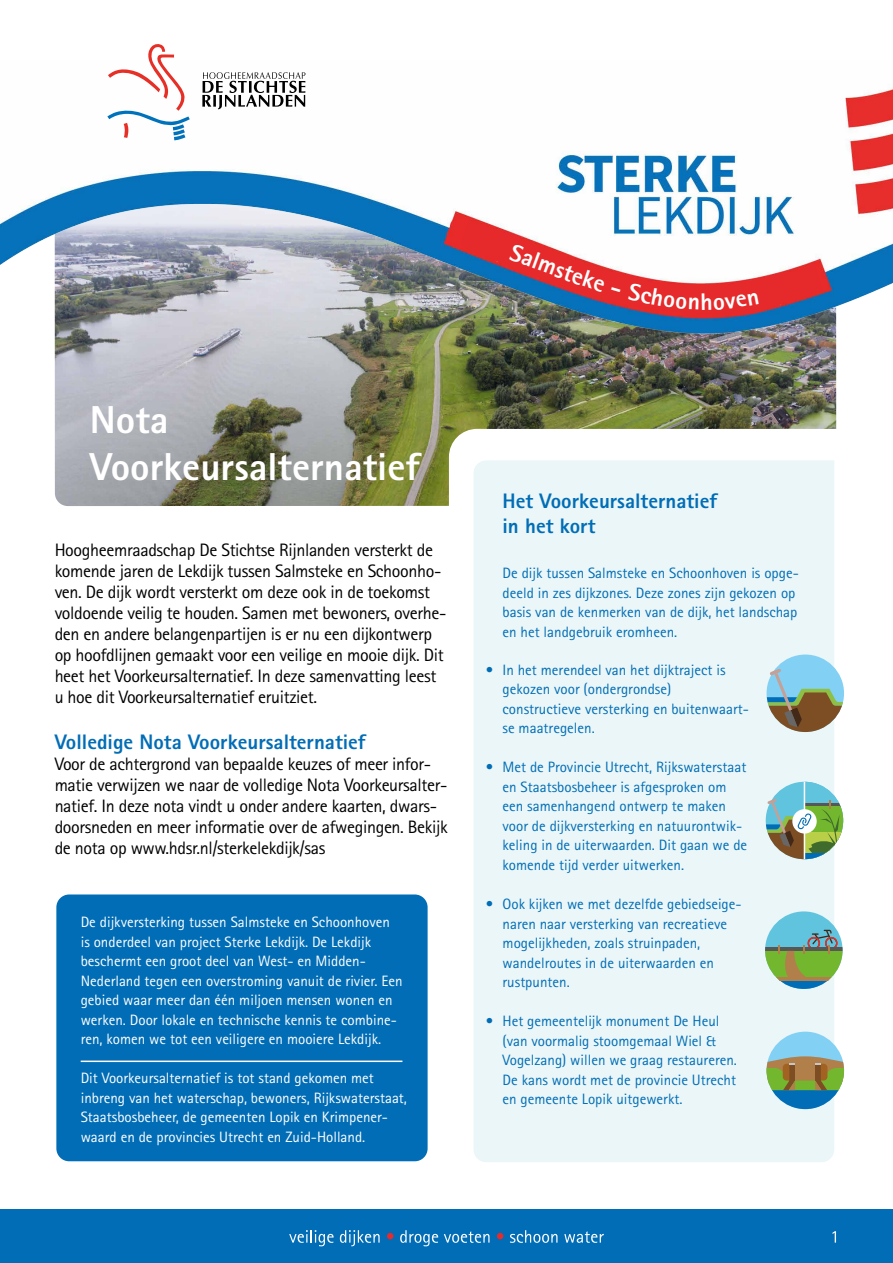
<style>
.page{position:relative;width:893px;height:1263px;background:#fff}
.page>*{position:absolute;margin:0;border:0;box-sizing:border-box;transform-origin:0 0}
.t1{font:800 39px/46.8px "Rotis Sans Serif";color:#fff}
.t2{font:800 24px "Rotis Sans Serif";color:#fff}
.t3{font:800 21px/25.2px "Rotis Sans Serif";color:#006db6}
.t4{font:18px/21px "Rotis Sans Serif";letter-spacing:-.02em;color:#000}
.t5{font:15px/19.5px "Rotis Sans Serif";color:#006db6}
.t6{font:15px/19.5px "Rotis Sans Serif";color:#fff}
</style>
<div class="page">
<div style="left:56px;top:894px;width:372px;height:267px;background:#006db6;border-radius:13px"></div>
<img style="left:55px;top:369px;width:781px;height:137px">
<div style="left:449px;top:429px;width:431px;height:155px;background:#fff;border-radius:28px"></div>
<div style="left:474px;top:460px;width:360px;height:702px;background:#eaf6f7"></div>
<div style="left:0;top:1209px;width:893px;height:54px;background:#006db6"></div>
<svg style="left:289px;top:1230px;width:45px;height:16px"></svg>
<svg style="left:340px;top:1230px;width:40px;height:16px"></svg>
<svg style="left:387px;top:1233px;width:6px;height:6px"></svg>
<svg style="left:400px;top:1230px;width:38px;height:16px"></svg>
<svg style="left:444px;top:1231px;width:46px;height:12px"></svg>
<svg style="left:497px;top:1233px;width:6px;height:6px"></svg>
<svg style="left:510px;top:1230px;width:47px;height:13px"></svg>
<svg style="left:564px;top:1231px;width:40px;height:12px"></svg>
<svg style="left:832px;top:1231px;width:4px;height:11px"></svg>
<img style="left:0;top:73px;width:893px;height:296px">
<svg style="left:107px;top:44px;width:83px;height:96px"></svg>
<svg style="left:202px;top:72px;width:103px;height:37px"></svg>
<div style="left:767px;top:654px;width:77px;height:78px;background:#83d0f5;border-radius:50%"></div>
<svg style="left:767px;top:668px;width:77px;height:64px"></svg>
<div style="left:767px;top:1032px;width:77px;height:77px;background:#83d0f5;border-radius:50%"></div>
<div style="left:765px;top:911px;width:77px;height:78px;background:#60c4de;border-radius:50%"></div>
<hr style="left:765px;top:948px;width:77px;height:3px;background:#575756">
<svg style="left:765px;top:951px;width:77px;height:29px"></svg>
<svg style="left:765px;top:980px;width:69px;height:9px"></svg>
<svg style="left:766px;top:782px;width:77px;height:77px;background:#92b89e"></svg>
<hr style="left:81px;top:1060px;width:321px;height:2px;background:#fff">
<svg style="left:778px;top:930px;width:60px;height:50px"></svg>
<svg style="left:775px;top:976px;width:57px;height:4px"></svg>
<svg style="left:767px;top:1090px;width:72px;height:19px"></svg>
<svg style="left:767px;top:1056px;width:77px;height:34px;background:#93944b"></svg>
<svg style="left:461px;top:220px;width:362px;height:94px"></svg>
<h2 class="t2" style="left:528px;top:241px;width:46px;rotate:20deg">alms</h2>
<h1 class="t1" style="left:90px;top:396px;width:331px">Nota<br>Voorkeursalternatief</h1>
<p class="t4" style="left:55px;top:539px;width:393px">Hoogheemraadschap De Stichtse Rijnlanden versterkt de komende jaren de Lekdijk tussen Salmsteke en Schoonho&shy;ven. De dijk wordt versterkt om deze ook in de toekomst voldoende veilig te houden. Samen met bewoners, overhe&shy;den en andere belangenpartijen is er nu een dijkontwerp op hoofdlijnen gemaakt voor een veilige en mooie dijk. Dit heet het Voorkeursalternatief. In deze samenvatting leest u hoe dit Voorkeursalternatief eruitziet.</p>
<h3 class="t3" style="left:55px;top:729px;width:313px">Volledige Nota Voorkeursalternatief</h3>
<p class="t4" style="left:55px;top:753px;width:395px">Voor de achtergrond van bepaalde keuzes of meer infor&shy;matie verwijzen we naar de volledige Nota Voorkeursalter&shy;natief. In deze nota vindt u onder andere kaarten, dwars&shy;doorsneden en meer informatie over de afwegingen. Bekijk de nota op www.hdsr.nl/sterkelekdijk/sas</p>
<p class="t6" style="left:81px;top:912px;width:323px">De dijkversterking tussen Salmsteke en Schoonhoven is onderdeel van project Sterke Lekdijk. De Lekdijk beschermt een groot deel van West- en Midden-Nederland tegen een overstroming vanuit de rivier. Een gebied waar meer dan één miljoen mensen wonen en werken. Door lokale en technische kennis te combine&shy;ren, komen we tot een veiligere en mooiere Lekdijk.</p>
<p class="t6" style="left:81px;top:1068px;width:328px">Dit Voorkeursalternatief is tot stand gekomen met inbreng van het waterschap, bewoners, Rijkswaterstaat, Staatsbosbeheer, de gemeenten Lopik en Krimpener&shy;waard en de provincies Utrecht en Zuid-Holland.</p>
<p class="t5" style="left:486px;top:660px;width:9px">•</p>
<p class="t5" style="left:486px;top:757px;width:9px">•</p>
<p class="t5" style="left:486px;top:894px;width:9px">•</p>
<p class="t5" style="left:486px;top:1011px;width:9px">•</p>
<h3 class="t3" style="left:503px;top:488px;width:216px">Het Voorkeursalternatief in het kort</h3>
<p class="t5" style="left:503px;top:563px;width:298px">De dijk tussen Salmsteke en Schoonhoven is opge&shy;deeld in zes dijkzones. Deze zones zijn gekozen op basis van de kenmerken van de dijk, het landschap en het landgebruik eromheen.</p>
<p class="t5" style="left:503px;top:660px;width:248px">In het merendeel van het dijktraject is gekozen voor (ondergrondse) constructieve versterking en buitenwaart&shy;se maatregelen.</p>
<p class="t5" style="left:503px;top:757px;width:246px">Met de Provincie Utrecht, Rijkswaterstaat en Staatsbosbeheer is afgesproken om een samenhangend ontwerp te maken voor de dijkversterking en natuurontwik&shy;keling in de uiterwaarden. Dit gaan we de komende tijd verder uitwerken.</p>
<p class="t5" style="left:503px;top:894px;width:241px">Ook kijken we met dezelfde gebiedseige&shy;naren naar versterking van recreatieve mogelijkheden, zoals struinpaden, wandelroutes in de uiterwaarden en rustpunten.</p>
<p class="t5" style="left:503px;top:1011px;width:236px">Het gemeentelijk monument De Heul (van voormalig stoomgemaal Wiel &amp; Vogelzang) willen we graag restaureren.<br>De kans wordt met de provincie Utrecht en gemeente Lopik uitgewerkt.</p>
</div>
